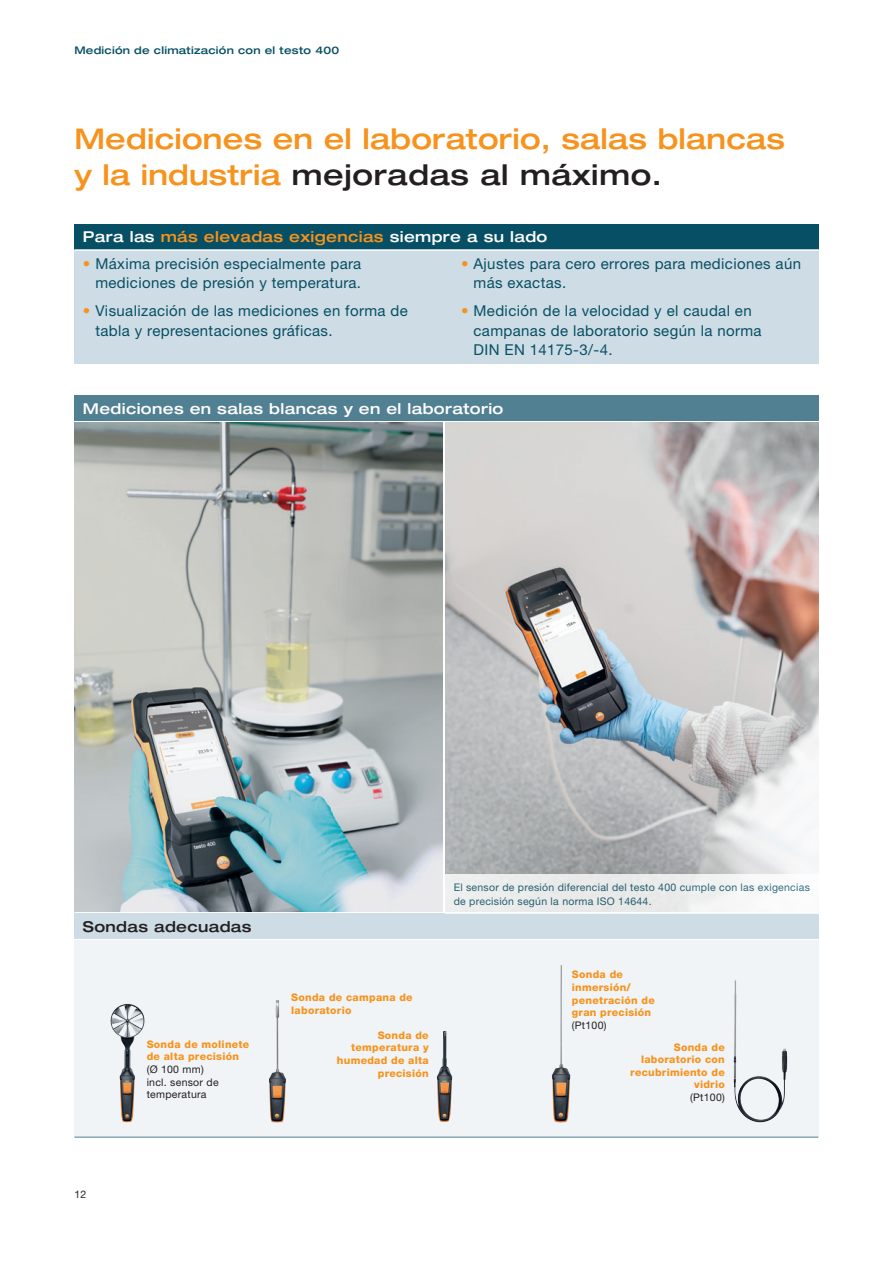
<style>
.page{position:relative;width:893px;height:1263px;background:#fff}
.page>*{position:absolute;margin:0;border:0;box-sizing:border-box;transform-origin:0 0}
.t1{font:500 expanded 28.5px/36px "Helvetica Neue LTW1 G";letter-spacing:.01em;color:#f7931d}
.t2{font:15px/19.5px "Helvetica Neue LTW1 G";letter-spacing:.025em;color:#074f64}
.t3{font:500 expanded 15px "Helvetica Neue LTW1 G";letter-spacing:.025em;color:#fff}
.t4{font:500 expanded 15px "Helvetica Neue LTW1 G";letter-spacing:.025em;color:#231f20}
.t5{font:800 10.5px/12.6px "Helvetica Neue LTW1 G";letter-spacing:.025em;color:#f7931d}
.t6{font:10.5px/14.5px "Helvetica Neue LTW1 G";letter-spacing:.025em;color:#074f64}
.t7{font:10.5px/12.6px "Helvetica Neue LTW1 G";letter-spacing:.025em;color:#231f20}
.t8{font:500 expanded 10.5px "Helvetica Neue LTW1 G";letter-spacing:.025em;color:#074f64}
.s1{color:#231f20}
.s2{color:#f7931d}
</style>
<div class="page">
<div style="left:74px;top:937px;width:745px;height:200px;background:#f0f4f7"></div>
<hr style="left:74px;top:1137px;width:744px;height:1px;background:#518093">
<div style="left:74px;top:396px;width:745px;height:25px;background:#518093"></div>
<img style="left:74px;top:423px;width:368px;height:489px">
<img style="left:445px;top:423px;width:374px;height:451px">
<img style="left:269px;top:1000px;width:17px;height:122px">
<img style="left:733px;top:981px;width:54px;height:141px">
<img style="left:552px;top:965px;width:18px;height:157px">
<img style="left:110px;top:1004px;width:35px;height:118px">
<img style="left:437px;top:1031px;width:15px;height:91px">
<div style="left:74px;top:249px;width:745px;height:115px;background:#cedce5"></div>
<div style="left:74px;top:224px;width:745px;height:25px;background:#074f64"></div>
<hr style="left:74px;top:249px;width:745px;height:2px;background:#fff">
<div style="left:74px;top:913px;width:745px;height:26px;background:#cedce5"></div>
<hr style="left:74px;top:939px;width:745px;height:1px;background:#fff">
<div style="left:445px;top:874px;width:374px;height:39px;background:linear-gradient(to right,#e7e7e7,#f7f7f8)"></div>
<p class="t8" style="left:74px;top:43px;width:266px">Medición de climatización con el testo 400</p>
<h1 class="t1" style="left:74px;top:120px;width:712px">Mediciones en el laboratorio, salas blancas y la industria <span class="s1">mejoradas al máximo.</span></h1>
<p class="t3" style="left:83px;top:227px;width:466px">Para las <span class="s2">más elevadas exigencias</span> siempre a su lado</p>
<p class="t2" style="left:83px;top:253px;width:280px;text-align:right"><span class="s2">•</span> Máxima precisión especialmente para mediciones de presión y temperatura.</p>
<p class="t2" style="left:95px;top:301px;width:314px;text-indent:-12px"><span class="s2">•</span> Visualización de las mediciones en forma de tabla y representaciones gráficas.</p>
<p class="t2" style="left:473px;top:253px;width:329px;text-indent:-12px"><span class="s2">•</span> Ajustes para cero errores para mediciones aún más exactas.</p>
<p class="t2" style="left:473px;top:301px;width:290px;text-indent:-12px"><span class="s2">•</span> Medición de la velocidad y el caudal en campanas de laboratorio según la norma<br>DIN EN 14175-3/-4.</p>
<p class="t3" style="left:83px;top:399px;width:422px">Mediciones en salas blancas y en el laboratorio</p>
<p class="t4" style="left:83px;top:917px;width:170px">Sondas adecuadas</p>
<p class="t7" style="left:74px;top:1188px;width:13px">12</p>
<p class="t5" style="left:147px;top:1038px;width:104px">Sonda de molinete de alta precisión</p>
<p class="t7" style="left:147px;top:1063px;width:73px">(Ø 100 mm) incl. sensor de temperatura</p>
<p class="t6" style="left:454px;top:879px;width:358px">El sensor de presión diferencial del testo 400 cumple con las exigencias de precisión según la norma ISO 14644.</p>
<p class="t5" style="left:572px;top:968px;width:84px">Sonda de inmersión/ penetración de gran precisión</p>
<p class="t7" style="left:572px;top:1019px;width:36px">(Pt100)</p>
<p class="t5" style="left:291px;top:991px;width:123px">Sonda de campana de laboratorio</p>
<p class="t5" style="left:337px;top:1029px;width:93px;text-align:right">Sonda de temperatura y humedad de alta precisión</p>
<p class="t5" style="left:630px;top:1041px;width:96px;text-align:right">Sonda de laboratorio con recubrimiento de vidrio</p>
<p class="t7" style="left:690px;top:1091px;width:36px">(Pt100)</p>
</div>
